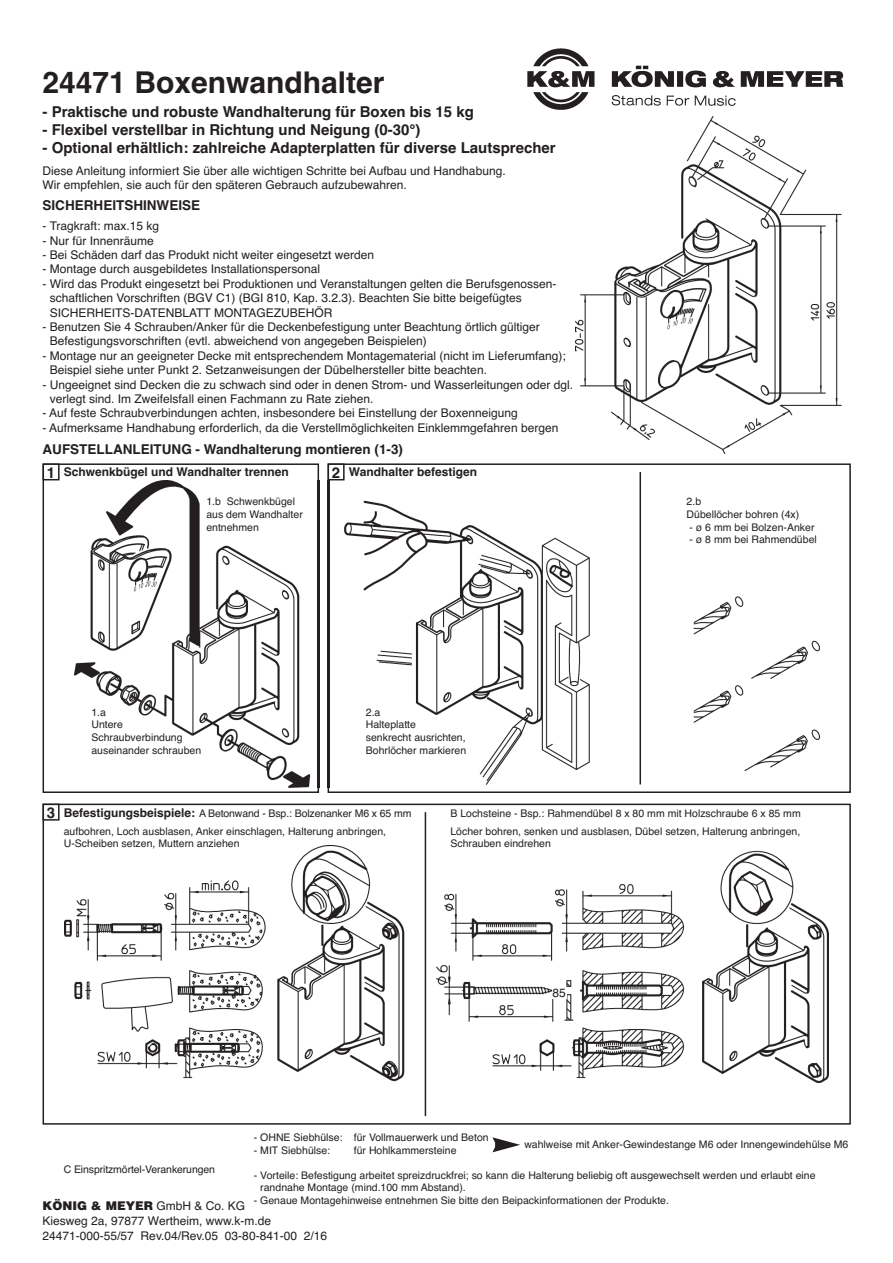
<style>
.page{position:relative;width:893px;height:1263px;background:#fff}
.page>*{position:absolute;margin:0;border:0;box-sizing:border-box;transform-origin:0 0}
.t1{font:700 30px "Helvetica";color:#231f20}
.t2{font:700 15px "Helvetica";color:#231f20}
.t3{font:700 13.5px "Helvetica";color:#231f20}
.t4{font:12px/14.4px "Helvetica";color:#231f20}
.t5{font:700 12px "Helvetica";color:#231f20}
.t6{font:900 12px "Helvetica LT";color:#231f20}
.t7{font:10.5px/12.6px "Helvetica";color:#231f20}
.s1{color:#fff}
.s2{font-size:15px}
.s3{font-weight:700;font-size:12px}
.s4{font-family:"Helvetica";font-weight:400}
</style>
<div class="page">
<img style="left:527px;top:48px;width:317px;height:61px">
<div style="left:43px;top:804px;width:807px;height:321px;border:2px solid #231f20"></div>
<img style="left:64px;top:846px;width:764px;height:236px">
<svg style="left:42px;top:463px;width:809px;height:330px"></svg>
<img style="left:319px;top:481px;width:500px;height:306px">
<img style="left:74px;top:481px;width:245px;height:306px">
<img style="left:575px;top:117px;width:266px;height:336px">
<div style="left:43px;top:464px;width:16px;height:16px;background:#fff"></div>
<div style="left:43px;top:463px;width:17px;height:17px;border:2px solid #231f20"></div>
<div style="left:43px;top:804px;width:17px;height:17px;border:2px solid #231f20"></div>
<div style="left:328px;top:464px;width:16px;height:16px;background:#fff"></div>
<div style="left:327px;top:463px;width:17px;height:17px;border:2px solid #231f20"></div>
<svg style="left:492px;top:1137px;width:28px;height:15px"></svg>
<hr style="left:424px;top:812px;width:2px;height:304px;background:#231f20">
<hr style="left:639px;top:472px;width:2px;height:312px;background:#231f20">
<div style="left:552px;top:988px;width:15px;height:11px;background:#fff"></div>
<h1 class="t1" style="left:43px;top:71px;width:343px">24471 Boxenwandhalter</h1>
<p class="t2" style="left:43px;top:107px;width:433px">- Praktische und robuste Wandhalterung für Boxen bis 15 kg</p>
<p class="t2" style="left:43px;top:125px;width:379px">- Flexibel verstellbar in Richtung und Neigung (0-30°)</p>
<p class="t2" style="left:43px;top:143px;width:514px">- Optional erhältlich: zahlreiche Adapterplatten für diverse Lautsprecher</p>
<p class="t4" style="left:43px;top:165px;width:464px">Diese Anleitung informiert Sie über alle wichtigen Schritte bei Aufbau und Handhabung.<br>Wir empfehlen, sie auch für den späteren Gebrauch aufzubewahren.</p>
<p class="t3" style="left:43px;top:200px;width:159px">SICHERHEITSHINWEISE</p>
<p class="t4" style="left:43px;top:220px;width:118px">- Tragkraft: max.15 kg</p>
<p class="t4" style="left:43px;top:234px;width:113px">- Nur für Innenräume</p>
<p class="t4" style="left:43px;top:249px;width:333px">- Bei Schäden darf das Produkt nicht weiter eingesetzt werden</p>
<p class="t4" style="left:43px;top:263px;width:279px">- Montage durch ausgebildetes Installationspersonal</p>
<p class="t4" style="left:43px;top:278px;width:515px">- Wird das Produkt eingesetzt bei Produktionen und Veranstaltungen gelten die Berufsgenossen-</p>
<p class="t4" style="left:43px;top:292px;width:480px"><span class="s1">-</span> schaftlichen Vorschriften (BGV C1) (BGI 810, Kap. 3.2.3). Beachten Sie bitte beigefügtes</p>
<p class="t4" style="left:43px;top:306px;width:291px"><span class="s1">-</span> SICHERHEITS-DATENBLATT MONTAGEZUBEHÖR</p>
<p class="t4" style="left:43px;top:321px;width:498px">- Benutzen Sie 4 Schrauben/Anker für die Deckenbefestigung unter Beachtung örtlich gültiger</p>
<p class="t4" style="left:43px;top:335px;width:386px"><span class="s1">-</span> Befestigungsvorschriften (evtl. abweichend von angegeben Beispielen)</p>
<p class="t4" style="left:43px;top:350px;width:524px">- Montage nur an geeigneter Decke mit entsprechendem Montagematerial (nicht im Lieferumfang);</p>
<p class="t4" style="left:43px;top:364px;width:446px"><span class="s1">-</span> Beispiel siehe unter Punkt 2. Setzanweisungen der Dübelhersteller bitte beachten.</p>
<p class="t4" style="left:43px;top:378px;width:532px">- Ungeeignet sind Decken die zu schwach sind oder in denen Strom- und Wasserleitungen oder dgl.</p>
<p class="t4" style="left:43px;top:393px;width:332px"><span class="s1">-</span> verlegt sind. Im Zweifelsfall einen Fachmann zu Rate ziehen.</p>
<p class="t4" style="left:43px;top:407px;width:476px">- Auf feste Schraubverbindungen achten, insbesondere bei Einstellung der Boxenneigung</p>
<p class="t4" style="left:43px;top:422px;width:517px">- Aufmerksame Handhabung erforderlich, da die Verstellmöglichkeiten Einklemmgefahren bergen</p>
<p class="t2" style="left:47px;top:467px;width:10px">1</p>
<p class="t3" style="left:43px;top:445px;width:362px">AUFSTELLANLEITUNG - Wandhalterung montieren (1-3)</p>
<p class="t5" style="left:64px;top:467px;width:226px">Schwenkbügel und Wandhalter trennen</p>
<p class="t5" style="left:332px;top:467px;width:147px"><span class="s2">2</span> Wandhalter befestigen</p>
<p class="t7" style="left:206px;top:496px;width:98px">1.b Schwenkbügel aus dem Wandhalter entnehmen</p>
<p class="t7" style="left:91px;top:707px;width:111px">1.a<br>Untere<br>Schraubverbindung auseinander schrauben</p>
<p class="t7" style="left:366px;top:707px;width:102px">2.a<br>Halteplatte<br>senkrecht ausrichten,<br>Bohrlöcher markieren</p>
<p class="t7" style="left:686px;top:496px;width:114px">2.b<br>Dübellöcher bohren (4x)</p>
<p class="t7" style="left:689px;top:522px;width:126px">- ø 6 mm bei Bolzen-Anker</p>
<p class="t7" style="left:689px;top:534px;width:129px">- ø 8 mm bei Rahmendübel</p>
<p class="t2" style="left:47px;top:807px;width:10px">3</p>
<p class="t7" style="left:450px;top:808px;width:352px">B Lochsteine - Bsp.: Rahmendübel 8 x 80 mm mit Holzschraube 6 x 85 mm</p>
<p class="t7" style="left:64px;top:808px;width:349px"><span class="s3">Befestigungsbeispiele:</span> A Betonwand - Bsp.: Bolzenanker M6 x 65 mm</p>
<p class="t7" style="left:64px;top:826px;width:324px">aufbohren, Loch ausblasen, Anker einschlagen, Halterung anbringen,<br>U-Scheiben setzen, Muttern anziehen</p>
<p class="t7" style="left:450px;top:826px;width:351px">Löcher bohren, senken und ausblasen, Dübel setzen, Halterung anbringen,<br>Schrauben eindrehen</p>
<p class="t4" style="left:552px;top:986px;width:15px">85</p>
<p class="t7" style="left:254px;top:1132px;width:236px">- OHNE Siebhülse: für Vollmauerwerk und Beton</p>
<p class="t7" style="left:254px;top:1145px;width:78px">- MIT Siebhülse:</p>
<p class="t7" style="left:354px;top:1145px;width:104px">für Hohlkammersteine</p>
<p class="t7" style="left:254px;top:1170px;width:563px">- Vorteile: Befestigung arbeitet spreizdruckfrei; so kann die Halterung beliebig oft ausgewechselt werden und erlaubt eine</p>
<p class="t7" style="left:254px;top:1183px;width:213px"><span class="s1">-</span> randnahe Montage (mind.100 mm Abstand).</p>
<p class="t7" style="left:254px;top:1195px;width:416px">- Genaue Montagehinweise entnehmen Sie bitte den Beipackinformationen der Produkte.</p>
<p class="t7" style="left:524px;top:1139px;width:325px">wahlweise mit Anker-Gewindestange M6 oder Innengewindehülse M6</p>
<p class="t7" style="left:64px;top:1164px;width:153px">C Einspritzmörtel-Verankerungen</p>
<p class="t6" style="left:43px;top:1201px;width:204px">KÖNIG &amp; MEYER <span class="s4">GmbH &amp; Co. KG</span></p>
<p class="t4" style="left:43px;top:1215px;width:286px">Kiesweg 2a, 97877 Wertheim, www.k-m.de<br>24471-000-55/57 Rev.04/Rev.05 03-80-841-00 2/16</p>
</div>
